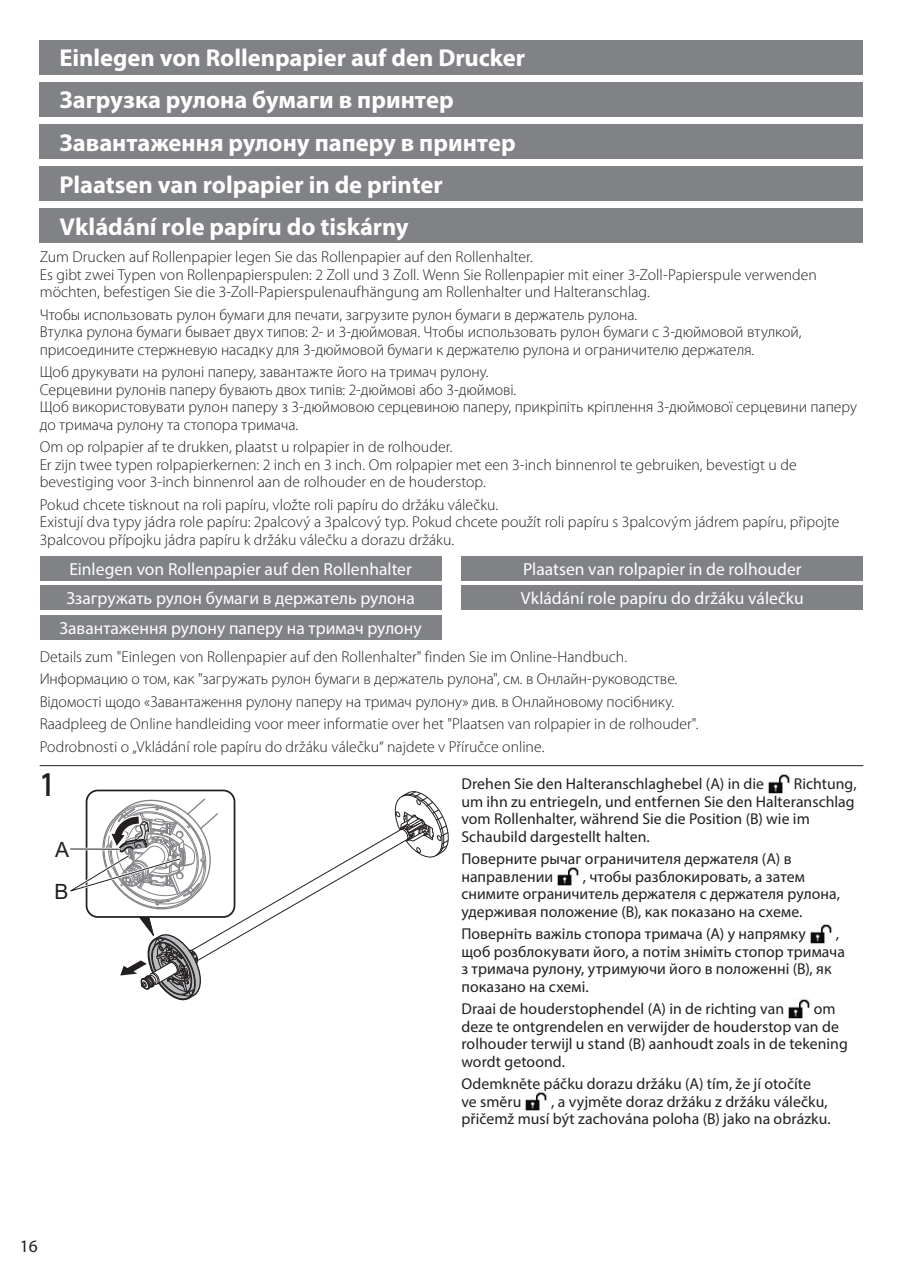
<style>
.page{position:relative;width:903px;height:1275px;background:#fff}
.page>*{position:absolute;margin:0;border:0;box-sizing:border-box;transform-origin:0 0}
.t1{font:600 35px "Myriad Pro";color:#231f20;scale:.8 1}
.t2{font:700 24.5px/42.2px "Myriad Pro";color:#fff}
.t3{font:21px "Arial";color:#231f20}
.t4{font:17.5px/29.8px "Myriad Pro";color:#fff;text-align:center}
.t5{font:17.5px "Myriad Pro";color:#231f20}
.t6{font:300 15.75px/17.5px "Myriad Pro";color:#231f20}
.t7{font:15.75px/17.5px "Myriad Pro";letter-spacing:.005em;color:#231f20}
</style>
<div class="page">
<div style="left:40px;top:40px;width:823px;height:34px;background:#808285"></div>
<div style="left:40px;top:82px;width:823px;height:35px;background:#808285"></div>
<div style="left:40px;top:124px;width:823px;height:35px;background:#808285"></div>
<div style="left:40px;top:166px;width:823px;height:35px;background:#808285"></div>
<div style="left:40px;top:208px;width:823px;height:35px;background:#808285"></div>
<div style="left:40px;top:556px;width:401px;height:24px;background:#808285"></div>
<div style="left:461px;top:556px;width:402px;height:24px;background:#808285"></div>
<div style="left:40px;top:585px;width:401px;height:25px;background:#808285"></div>
<div style="left:40px;top:615px;width:401px;height:25px;background:#808285"></div>
<div style="left:461px;top:585px;width:402px;height:25px;background:#808285"></div>
<hr style="left:40px;top:765px;width:823px;height:1px;background:#231f20">
<img style="left:768px;top:774px;width:22px;height:20px">
<img style="left:557px;top:867px;width:22px;height:19px">
<img style="left:810px;top:924px;width:22px;height:20px">
<img style="left:788px;top:999px;width:22px;height:20px">
<img style="left:525px;top:1092px;width:22px;height:19px">
<svg style="left:70px;top:789px;width:379px;height:212px"></svg>
<h2 class="t2" style="left:60px;top:36px;width:467px">Einlegen von Rollenpapier auf den Drucker Загрузка рулона бумаги в принтер Завантаження рулону паперу в принтер Plaatsen van rolpapier in de printer Vkládání role papíru do tiskárny</h2>
<p class="t6" style="left:40px;top:249px;width:779px">Zum Drucken auf Rollenpapier legen Sie das Rollenpapier auf den Rollenhalter.<br>Es gibt zwei Typen von Rollenpapierspulen: 2 Zoll und 3 Zoll. Wenn Sie Rollenpapier mit einer 3-Zoll-Papierspule verwenden möchten, befestigen Sie die 3-Zoll-Papierspulenaufhängung am Rollenhalter und Halteranschlag.</p>
<p class="t6" style="left:40px;top:306px;width:763px">Чтобы использовать рулон бумаги для печати, загрузите рулон бумаги в держатель рулона.<br>Втулка рулона бумаги бывает двух типов: 2- и 3-дюймовая. Чтобы использовать рулон бумаги с 3-дюймовой втулкой, присоедините стержневую насадку для 3-дюймовой бумаги к держателю рулона и ограничителю держателя.</p>
<p class="t6" style="left:40px;top:364px;width:819px">Щоб друкувати на рулоні паперу, завантажте його на тримач рулону.<br>Серцевини рулонів паперу бувають двох типів: 2-дюймові або 3-дюймові.<br>Щоб використовувати рулон паперу з 3-дюймовою серцевиною паперу, прикріпіть кріплення 3-дюймової серцевини паперу до тримача рулону та стопора тримача.</p>
<p class="t6" style="left:40px;top:438px;width:758px">Om op rolpapier af te drukken, plaatst u rolpapier in de rolhouder.<br>Er zijn twee typen rolpapierkernen: 2 inch en 3 inch. Om rolpapier met een 3-inch binnenrol te gebruiken, bevestigt u de bevestiging voor 3-inch binnenrol aan de rolhouder en de houderstop.</p>
<p class="t6" style="left:40px;top:496px;width:801px">Pokud chcete tisknout na roli papíru, vložte roli papíru do držáku válečku.<br>Existují dva typy jádra role papíru: 2palcový a 3palcový typ. Pokud chcete použít roli papíru s 3palcovým jádrem papíru, připojte<br>3palcovou přípojku jádra papíru k držáku válečku a dorazu držáku.</p>
<p class="t4" style="left:69px;top:554px;width:344px">Einlegen von Rollenpapier auf den Rollenhalter</p>
<p class="t4" style="left:523px;top:554px;width:280px">Plaatsen van rolpapier in de rolhouder</p>
<p class="t4" style="left:59px;top:583px;width:364px">Ззагружать рулон бумаги в держатель рулона<br>Завантаження рулону паперу на тримач рулону</p>
<p class="t4" style="left:521px;top:583px;width:284px">Vkládání role papíru do držáku válečku</p>
<p class="t6" style="left:40px;top:645px;width:660px;line-height:22.4px">Details zum "Einlegen von Rollenpapier auf den Rollenhalter" finden Sie im Online-Handbuch.<br>Информацию о том, как "загружать рулон бумаги в держатель рулона", см. в Онлайн-руководстве.<br>Відомості щодо «Завантаження рулону паперу на тримач рулону» див. в Онлайновому посібнику.<br>Raadpleeg de Online handleiding voor meer informatie over het "Plaatsen van rolpapier in de rolhouder".<br>Podrobnosti o „Vkládání role papíru do držáku válečku“ najdete v Příručce online.</p>
<h1 class="t1" style="left:40px;top:762px;width:20px">1</h1>
<p class="t7" style="left:461px;top:775px;width:304px">Drehen Sie den Halteranschlaghebel (A) in die</p>
<p class="t7" style="left:461px;top:775px;width:397px;text-indent:332px">Richtung, um ihn zu entriegeln, und entfernen Sie den Halteranschlag vom Rollenhalter, während Sie die Position (B) wie im Schaubild dargestellt halten.</p>
<p class="t7" style="left:461px;top:850px;width:332px">Поверните рычаг ограничителя держателя (A) в направлении</p>
<h3 class="t3" style="left:55px;top:835px;width:16px">A</h3>
<p class="t7" style="left:461px;top:868px;width:380px;text-indent:121px">, чтобы разблокировать, а затем снимите ограничитель держателя с держателя рулона, удерживая положение (B), как показано на схеме.</p>
<p class="t7" style="left:461px;top:925px;width:346px">Поверніть важіль стопора тримача (A) у напрямку</p>
<h3 class="t3" style="left:55px;top:877px;width:16px">B</h3>
<p class="t7" style="left:461px;top:925px;width:385px;text-indent:374px">, щоб розблокувати його, а потім зніміть стопор тримача з тримача рулону, утримуючи його в положенні (B), як показано на схемі.</p>
<p class="t7" style="left:461px;top:1000px;width:324px">Draai de houderstophendel (A) in de richting van</p>
<p class="t7" style="left:461px;top:1000px;width:388px;text-indent:352px">om deze te ontgrendelen en verwijder de houderstop van de rolhouder terwijl u stand (B) aanhoudt zoals in de tekening wordt getoond.</p>
<p class="t7" style="left:461px;top:1075px;width:351px">Odemkněte páčku dorazu držáku (A) tím, že jí otočíte ve směru</p>
<p class="t7" style="left:461px;top:1092px;width:371px;text-align:right">, a vyjměte doraz držáku z držáku válečku,<br>přičemž musí být zachována poloha (B) jako na obrázku.</p>
<p class="t5" style="left:20px;top:1236px;width:19px">16</p>
</div>
